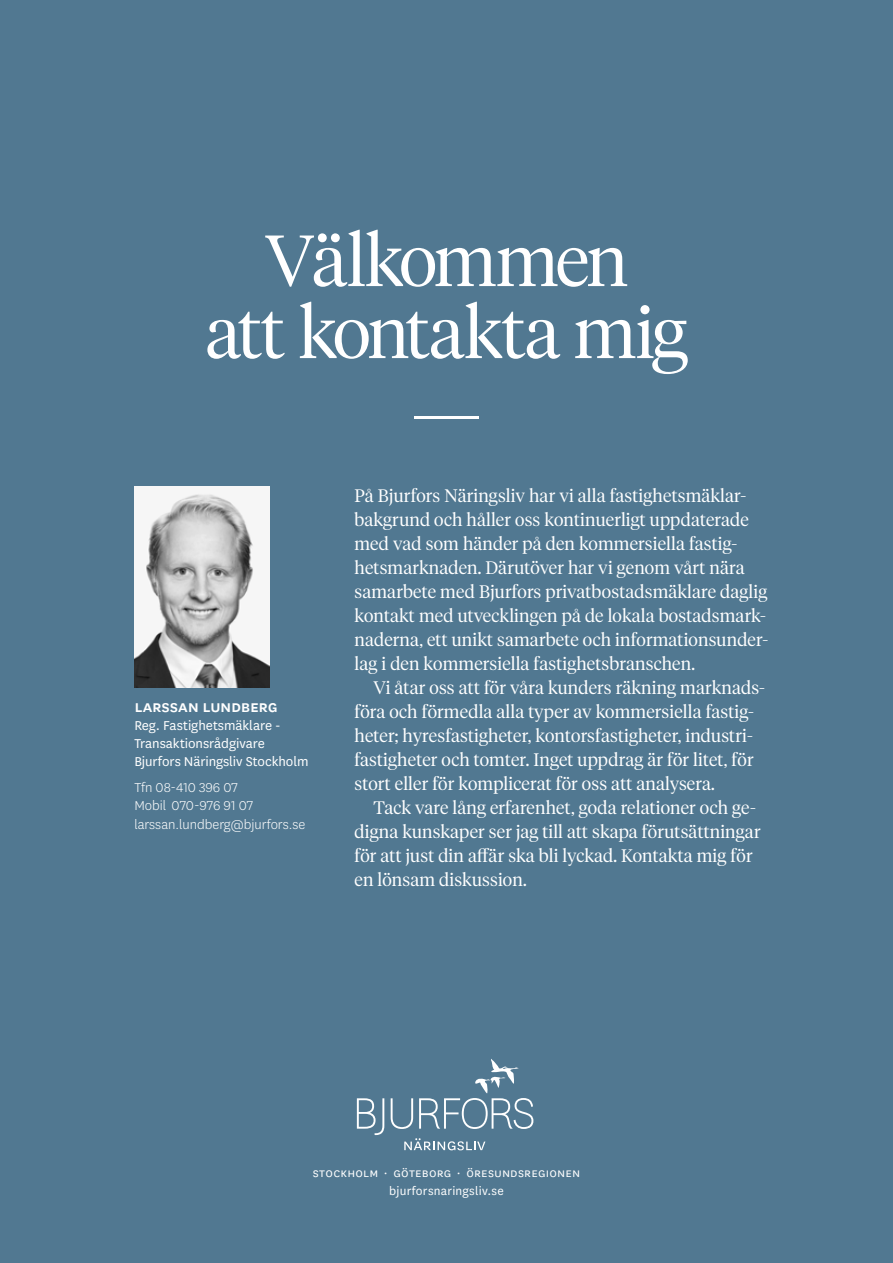
<style>
.page{position:relative;width:893px;height:1263px;background:#517891}
.page>*{position:absolute;margin:0;border:0;box-sizing:border-box;transform-origin:0 0}
.t1{font:300 72px/72px "Tiempos Headline";letter-spacing:-.035em;color:#fff;text-align:center}
.t2{font:300 72px "National";color:#fff}
.t3{font:300 18px/24px "Tiempos Headline";letter-spacing:.01em;color:#fff}
.t4{font:18px "Bjurfors National Medium SC";letter-spacing:-.01em;color:#fff}
.t5{font:15px/18px "National";letter-spacing:-.005em;color:#fff}
.t6{font:300 15px/18.3px "National";color:#fff}
.t7{font:13.5px "Bjurfors National Book SC";letter-spacing:.02em;color:#fff}
.t8{font:13.5px "National";letter-spacing:.02em;color:#fff}
</style>
<div class="page">
<svg style="left:391px;top:1098px;width:22px;height:31px"></svg>
<svg style="left:419px;top:1059px;width:114px;height:70px"></svg>
<svg style="left:357px;top:1098px;width:27px;height:37px"></svg>
<svg style="left:404px;top:1138px;width:81px;height:12px"></svg>
<img style="left:134px;top:487px;width:135px;height:200px">
<h1 class="t1" style="left:205px;top:221px;width:484px">Välkommen<br>att kontakta mig</h1>
<h1 class="t2" style="left:279px;top:252px;width:337px">med mindre</h1>
<p class="t4" style="left:134px;top:699px;width:145px">Larssan Lundberg</p>
<p class="t5" style="left:134px;top:716px;width:176px">Reg. Fastighetsmäklare -<br>Transaktionsrådgivare<br>Bjurfors Näringsliv Stockholm</p>
<p class="t6" style="left:134px;top:778px;width:172px">Tfn 08-410 396 07<br>Mobil 070-976 91 07 larssan.lundberg@bjurfors.se</p>
<h1 class="t1" style="left:412px;top:374px;width:71px">—</h1>
<p class="t3" style="left:354px;top:482px;width:415px">På Bjurfors Näringsliv har vi alla fastighetsmäklar&shy;bakgrund och håller oss kontinuerligt uppdaterade med vad som händer på den kommersiella fastig&shy;hetsmarknaden. Därutöver har vi genom vårt nära samarbete med Bjurfors privatbostadsmäklare daglig kontakt med utvecklingen på de lokala bostadsmark&shy;naderna, ett unikt samarbete och informationsunder&shy;lag i den kommersiella fastighetsbranschen.</p>
<p class="t3" style="left:354px;top:674px;width:412px;text-indent:19px">Vi åtar oss att för våra kunders räkning marknads&shy;föra och förmedla alla typer av kommersiella fastig&shy;heter; hyresfastigheter, kontorsfastigheter, industri&shy;fastigheter och tomter. Inget uppdrag är för litet, för stort eller för komplicerat för oss att analysera.</p>
<p class="t3" style="left:354px;top:794px;width:408px;text-indent:19px">Tack vare lång erfarenhet, goda relationer och ge&shy;digna kunskaper ser jag till att skapa förutsättningar för att just din affär ska bli lyckad. Kontakta mig för en lönsam diskussion.</p>
<p class="t7" style="left:313px;top:1167px;width:269px">stockholm · göteborg · öresundsregionen</p>
<p class="t8" style="left:389px;top:1182px;width:116px">bjurforsnaringsliv.se</p>
</div>
